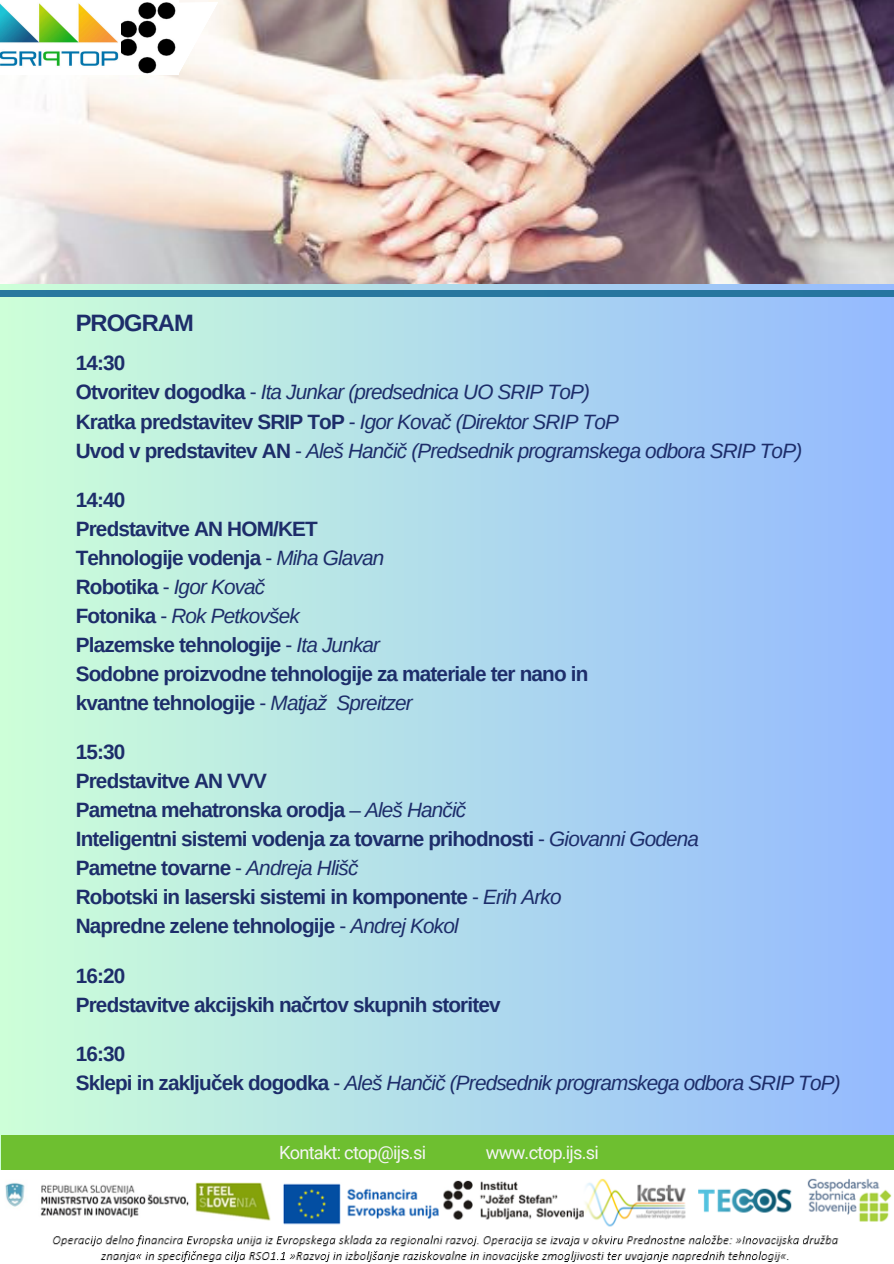
<style>
.page{position:relative;width:894px;height:1264px;background:#fff}
.page>*{position:absolute;margin:0;border:0;box-sizing:border-box;transform-origin:0 0}
.t1{font:700 23.7px "Arimo";letter-spacing:-.04em;color:#1d2d6a}
.t2{font:700 20.7px/29px "Arimo";letter-spacing:-.04em;color:#1d2d6a}
.t3{font:italic 20.7px/29px "Arimo";letter-spacing:-.04em;color:#1d2d6a}
.t4{font:18.15px "Roboto";letter-spacing:-.04em;color:#f5f5f5}
.s1{font-weight:700;font-style:normal}
.s2{font-style:normal}
.s3{font-weight:400}
.s4{font-weight:400;font-style:italic}
</style>
<div class="page">
<div style="left:0;top:0;width:893px;height:1263px;background:linear-gradient(to right,#ccfed8,#94b9fe)"></div>
<div style="left:1px;top:1135px;width:892px;height:36px;background:#6ebf30"></div>
<img style="left:1px;top:0;width:892px;height:284px">
<img style="left:0;top:0;width:117px;height:74px">
<svg style="left:117px;top:0;width:102px;height:74px"></svg>
<img style="left:121px;top:0;width:58px;height:74px">
<img style="left:1px;top:1170px;width:892px;height:93px">
<div style="left:0;top:291px;width:893px;height:5px;background:#28779f"></div>
<p class="t1" style="left:76px;top:309px;width:119px">PROGRAM</p>
<p class="t3" style="left:76px;top:349px;width:727px"><span class="s1">14:30<br>Otvoritev dogodka</span> <span class="s2">-</span> Ita Junkar (predsednica UO SRIP ToP)<br><span class="s1">Kratka predstavitev SRIP ToP</span> <span class="s2">-</span> Igor Kovač (Direktor SRIP ToP<br><span class="s1">Uvod v predstavitev AN</span> <span class="s2">-</span> Aleš Hančič (Predsednik programskega odbora SRIP ToP)</p>
<p class="t2" style="left:76px;top:485px;width:514px">14:40<br>Predstavitve AN HOM/KET<br>Tehnologije vodenja <span class="s3">-</span> <span class="s4">Miha Glavan<br></span>Robotika <span class="s3">-</span> <span class="s4">Igor Kovač<br></span>Fotonika <span class="s3">-</span> <span class="s4">Rok Petkovšek<br></span>Plazemske tehnologije <span class="s3">-</span> <span class="s4">Ita Junkar<br></span>Sodobne proizvodne tehnologije za materiale ter nano in kvantne tehnologije <span class="s3">-</span> <span class="s4">Matjaž Spreitzer</span></p>
<p class="t2" style="left:76px;top:737px;width:624px">15:30<br>Predstavitve AN VVV<br>Pametna mehatronska orodja <span class="s3">–</span> <span class="s4">Aleš Hančič<br></span>Inteligentni sistemi vodenja za tovarne prihodnosti <span class="s3">-</span> <span class="s4">Giovanni Godena </span>Pametne tovarne <span class="s3">-</span> <span class="s4">Andreja Hlišč<br></span>Robotski in laserski sistemi in komponente <span class="s3">-</span> <span class="s4">Erih Arko<br></span>Napredne zelene tehnologije <span class="s3">-</span> <span class="s4">Andrej Kokol</span></p>
<p class="t2" style="left:76px;top:961px;width:426px">16:20<br>Predstavitve akcijskih načrtov skupnih storitev</p>
<h1 class="t3" style="left:76px;top:1039px;width:766px"><span class="s1">16:30<br>Sklepi in zaključek dogodka</span> <span class="s2">-</span> Aleš Hančič (Predsednik programskega odbora SRIP ToP)</h1>
<h3 class="t4" style="left:279px;top:1141px;width:148px">Kontakt: ctop@ijs.si</h3>
<h3 class="t4" style="left:485px;top:1141px;width:115px">www.ctop.ijs.si</h3>
</div>
